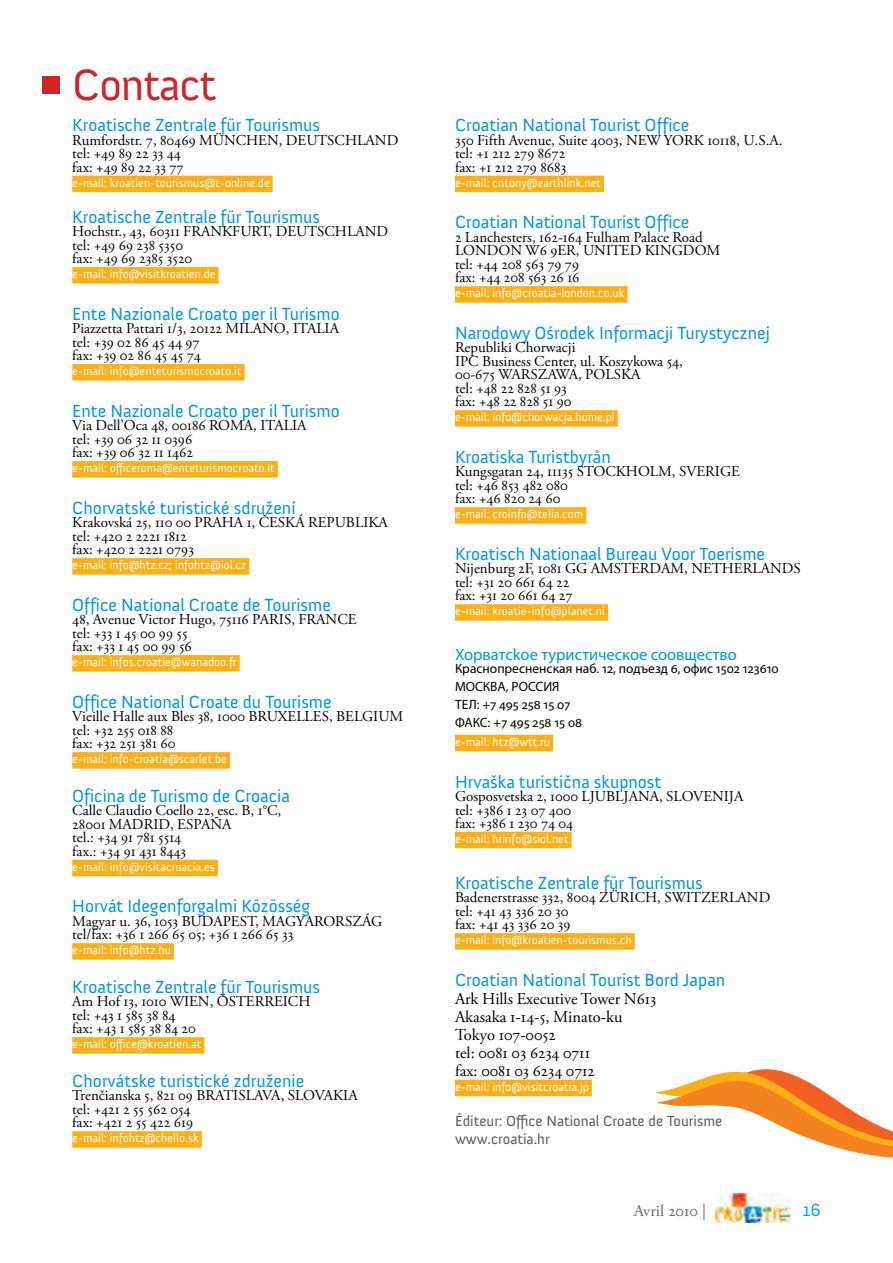
<style>
.page{position:relative;width:893px;height:1263px;background:#fff}
.page>*{position:absolute;margin:0;border:0;box-sizing:border-box;transform-origin:0 0}
.t1{font:45px "Anivers";letter-spacing:-.025em;color:#d2232a}
.t2{font:18px "Anivers";color:#0095da}
.t3{font:18px "Anivers";color:#00a8ea}
.t4{font:16.5px/18px "Adobe Garamond Pro";color:#000}
.t5{font:16.5px "Myriad Pro";color:#0095da}
.t6{font:16.5px "Adobe Garamond Pro";color:#606a70}
.t7{font:15px/13.5px "Adobe Garamond Pro";color:#000}
.t8{font:15px/18px "Anivers";color:#58595b}
.t9{font:13.5px/17.7px "Myriad Pro";color:#000}
.t10{font:12px "Anivers";color:#fff}
</style>
<div class="page">
<img style="left:715px;top:1193px;width:75px;height:30px">
<svg style="left:656px;top:1069px;width:237px;height:89px"></svg>
<div style="left:72px;top:176px;width:201px;height:16px;background:#fcaf17"></div>
<div style="left:72px;top:267px;width:146px;height:17px;background:#fcaf17"></div>
<div style="left:72px;top:364px;width:173px;height:17px;background:#fcaf17"></div>
<div style="left:72px;top:461px;width:206px;height:17px;background:#fcaf17"></div>
<div style="left:72px;top:558px;width:177px;height:17px;background:#fcaf17"></div>
<div style="left:72px;top:655px;width:168px;height:17px;background:#fcaf17"></div>
<div style="left:72px;top:752px;width:158px;height:17px;background:#fcaf17"></div>
<div style="left:72px;top:860px;width:146px;height:16px;background:#fcaf17"></div>
<div style="left:72px;top:943px;width:102px;height:17px;background:#fcaf17"></div>
<div style="left:72px;top:1037px;width:132px;height:17px;background:#fcaf17"></div>
<div style="left:72px;top:1131px;width:130px;height:17px;background:#fcaf17"></div>
<div style="left:455px;top:176px;width:149px;height:16px;background:#fcaf17"></div>
<div style="left:455px;top:286px;width:172px;height:17px;background:#fcaf17"></div>
<div style="left:455px;top:410px;width:163px;height:17px;background:#fcaf17"></div>
<div style="left:455px;top:507px;width:131px;height:17px;background:#fcaf17"></div>
<div style="left:455px;top:604px;width:153px;height:17px;background:#fcaf17"></div>
<div style="left:455px;top:735px;width:98px;height:16px;background:#fcaf17"></div>
<div style="left:455px;top:832px;width:117px;height:16px;background:#fcaf17"></div>
<div style="left:455px;top:933px;width:180px;height:17px;background:#fcaf17"></div>
<div style="left:455px;top:1080px;width:137px;height:16px;background:#fcaf17"></div>
<div style="left:43px;top:77px;width:17px;height:17px;background:#d2232a"></div>
<h1 class="t1" style="left:72px;top:60px;width:146px">Contact</h1>
<p class="t2" style="left:72px;top:115px;width:249px">Kroatische Zentrale für Tourismus</p>
<p class="t7" style="left:72px;top:134px;width:328px">Rumfordstr. 7, 80469 MÜNCHEN, DEUTSCHLAND tel: +49 89 22 33 44<br>fax: +49 89 22 33 77</p>
<p class="t10" style="left:72px;top:176px;width:199px">e-mail: kroatien-tourismus@t-online.de</p>
<p class="t2" style="left:72px;top:207px;width:249px">Kroatische Zentrale für Tourismus</p>
<p class="t7" style="left:72px;top:225px;width:317px">Hochstr., 43, 60311 FRANKFURT, DEUTSCHLAND tel: +49 69 238 5350<br>fax: +49 69 2385 3520</p>
<p class="t10" style="left:72px;top:268px;width:145px">e-mail: info@visitkroatien.de</p>
<p class="t2" style="left:72px;top:304px;width:269px">Ente Nazionale Croato per il Turismo</p>
<p class="t7" style="left:72px;top:322px;width:268px">Piazzetta Pattari 1/3, 20122 MILANO, ITALIA tel: +39 02 86 45 44 97<br>fax: +39 02 86 45 45 74</p>
<p class="t10" style="left:72px;top:365px;width:171px">e-mail: info@enteturismocroato.it</p>
<p class="t2" style="left:72px;top:401px;width:269px">Ente Nazionale Croato per il Turismo</p>
<p class="t7" style="left:72px;top:419px;width:236px">Via Dell’Oca 48, 00186 ROMA, ITALIA tel: +39 06 32 11 0396<br>fax: +39 06 32 11 1462</p>
<p class="t10" style="left:72px;top:462px;width:204px">e-mail: officeroma@enteturismocroato.it</p>
<p class="t2" style="left:72px;top:498px;width:225px">Chorvatské turistické sdružení</p>
<p class="t7" style="left:72px;top:516px;width:317px">Krakovská 25, 110 00 PRAHA 1, ČESKÁ REPUBLIKA tel: +420 2 2221 1812<br>fax: +420 2 2221 0793</p>
<p class="t10" style="left:72px;top:559px;width:176px">e-mail: info@htz.cz; infohtz@iol.cz</p>
<p class="t2" style="left:72px;top:595px;width:260px">Office National Croate de Tourisme</p>
<p class="t7" style="left:72px;top:613px;width:286px">48, Avenue Victor Hugo, 75116 PARIS, FRANCE tel: +33 1 45 00 99 55<br>fax: +33 1 45 00 99 56</p>
<p class="t10" style="left:72px;top:656px;width:166px">e-mail: infos.croatie@wanadoo.fr</p>
<p class="t2" style="left:72px;top:692px;width:261px">Office National Croate du Tourisme</p>
<p class="t7" style="left:72px;top:710px;width:332px">Vieille Halle aux Bles 38, 1000 BRUXELLES, BELGIUM tel: +32 255 018 88<br>fax: +32 251 381 60</p>
<p class="t10" style="left:72px;top:753px;width:156px">e-mail: info-croatia@scarlet.be</p>
<p class="t2" style="left:72px;top:786px;width:219px">Oficina de Turismo de Croacia</p>
<p class="t7" style="left:72px;top:804px;width:211px">Calle Claudio Coello 22, esc. B, 1°C,<br>28001 MADRID, ESPAÑA<br>tel.: +34 91 781 5514<br>fax.: +34 91 431 8443</p>
<p class="t10" style="left:72px;top:860px;width:144px">e-mail: info@visitacroacia.es</p>
<p class="t2" style="left:72px;top:896px;width:239px">Horvát Idegenforgalmi Közösség</p>
<p class="t7" style="left:72px;top:915px;width:312px">Magyar u. 36, 1053 BUDAPEST, MAGYARORSZÁG tel/fax: +36 1 266 65 05; +36 1 266 65 33</p>
<p class="t10" style="left:72px;top:944px;width:100px">e-mail: info@htz.hu</p>
<p class="t2" style="left:72px;top:977px;width:249px">Kroatische Zentrale für Tourismus</p>
<p class="t7" style="left:72px;top:995px;width:240px">Am Hof 13, 1010 WIEN, ÖSTERREICH tel: +43 1 585 38 84<br>fax: +43 1 585 38 84 20</p>
<p class="t10" style="left:72px;top:1038px;width:131px">e-mail: office@kroatien.at</p>
<p class="t2" style="left:72px;top:1071px;width:233px">Chorvátske turistické združenie</p>
<p class="t7" style="left:72px;top:1089px;width:287px">Trenčianska 5, 821 09 BRATISLAVA, SLOVAKIA tel: +421 2 55 562 054<br>fax: +421 2 55 422 619</p>
<p class="t10" style="left:72px;top:1132px;width:128px">e-mail: infohtz@chello.sk</p>
<p class="t2" style="left:455px;top:115px;width:236px">Croatian National Tourist Office</p>
<p class="t7" style="left:455px;top:134px;width:329px">350 Fifth Avenue, Suite 4003, NEW YORK 10118, U.S.A. tel: +1 212 279 8672<br>fax: +1 212 279 8683</p>
<p class="t10" style="left:455px;top:176px;width:147px">e-mail: cntony@earthlink.net</p>
<p class="t2" style="left:455px;top:212px;width:236px">Croatian National Tourist Office</p>
<p class="t7" style="left:455px;top:231px;width:267px">2 Lanchesters, 162-164 Fulham Palace Road<br>LONDON W6 9ER, UNITED KINGDOM tel: +44 208 563 79 79<br>fax: +44 208 563 26 16</p>
<p class="t10" style="left:455px;top:287px;width:171px">e-mail: info@croatia-london.co.uk</p>
<p class="t2" style="left:455px;top:323px;width:316px">Narodowy Ośrodek Informacji Turystycznej</p>
<p class="t7" style="left:455px;top:341px;width:230px">Republiki Chorwacji<br>IPC Business Center, ul. Koszykowa 54,<br>00-675 WARSZAWA, POLSKA<br>tel: +48 22 828 51 93<br>fax: +48 22 828 51 90</p>
<p class="t10" style="left:455px;top:411px;width:161px">e-mail: info@chorwacja.home.pl</p>
<p class="t2" style="left:455px;top:447px;width:157px">Kroatiska Turistbyrån</p>
<p class="t7" style="left:455px;top:465px;width:286px">Kungsgatan 24, 11135 STOCKHOLM, SVERIGE tel: +46 853 482 080<br>fax: +46 820 24 60</p>
<p class="t10" style="left:455px;top:508px;width:130px">e-mail: croinfo@telia.com</p>
<p class="t2" style="left:455px;top:544px;width:312px">Kroatisch Nationaal Bureau Voor Toerisme</p>
<p class="t7" style="left:455px;top:562px;width:347px">Nijenburg 2F, 1081 GG AMSTERDAM, NETHERLANDS tel: +31 20 661 64 22<br>fax: +31 20 661 64 27</p>
<p class="t10" style="left:455px;top:605px;width:152px">e-mail: kroatie-info@planet.nl</p>
<p class="t5" style="left:455px;top:644px;width:283px">Хорвaтckoe туристическое соовщество</p>
<p class="t9" style="left:455px;top:660px;width:325px">Краснопресненская наб. 12, подъезд 6, офис 1502 123610<br>МОСКВА, POCCИЯ<br>ТЕЛ: +7 495 258 15 07<br>ФАКС: +7 495 258 15 08</p>
<p class="t10" style="left:455px;top:735px;width:97px">e-mail: htz@wtt.ru</p>
<p class="t2" style="left:455px;top:772px;width:208px">Hrvaška turistična skupnost</p>
<p class="t7" style="left:455px;top:790px;width:290px">Gosposvetska 2, 1000 LJUBLJANA, SLOVENIJA tel: +386 1 23 07 400<br>fax: +386 1 230 74 04</p>
<p class="t10" style="left:455px;top:832px;width:115px">e-mail: hrinfo@siol.net</p>
<p class="t2" style="left:455px;top:873px;width:249px">Kroatische Zentrale für Tourismus</p>
<p class="t7" style="left:455px;top:891px;width:317px">Badenerstrasse 332, 8004 ZÜRICH, SWITZERLAND tel: +41 43 336 20 30<br>fax: +41 43 336 20 39</p>
<p class="t10" style="left:455px;top:934px;width:178px">e-mail: info@kroatien-tourismus.ch</p>
<p class="t2" style="left:455px;top:970px;width:272px">Croatian National Tourist Bord Japan</p>
<p class="t4" style="left:455px;top:990px;width:203px">Ark Hills Executive Tower N613<br>Akasaka 1-14-5, Minato-ku<br>Tokyo 107-0052<br>tel: 0081 03 6234 0711<br>fax: 0081 03 6234 0712</p>
<p class="t10" style="left:455px;top:1080px;width:135px">e-mail: info@visitcroatia.jp</p>
<p class="t8" style="left:455px;top:1112px;width:269px">Éditeur: Office National Croate de Tourisme www.croatia.hr</p>
<p class="t6" style="left:634px;top:1201px;width:74px">Avril 2010 |</p>
<p class="t3" style="left:803px;top:1200px;width:20px">16</p>
</div>
